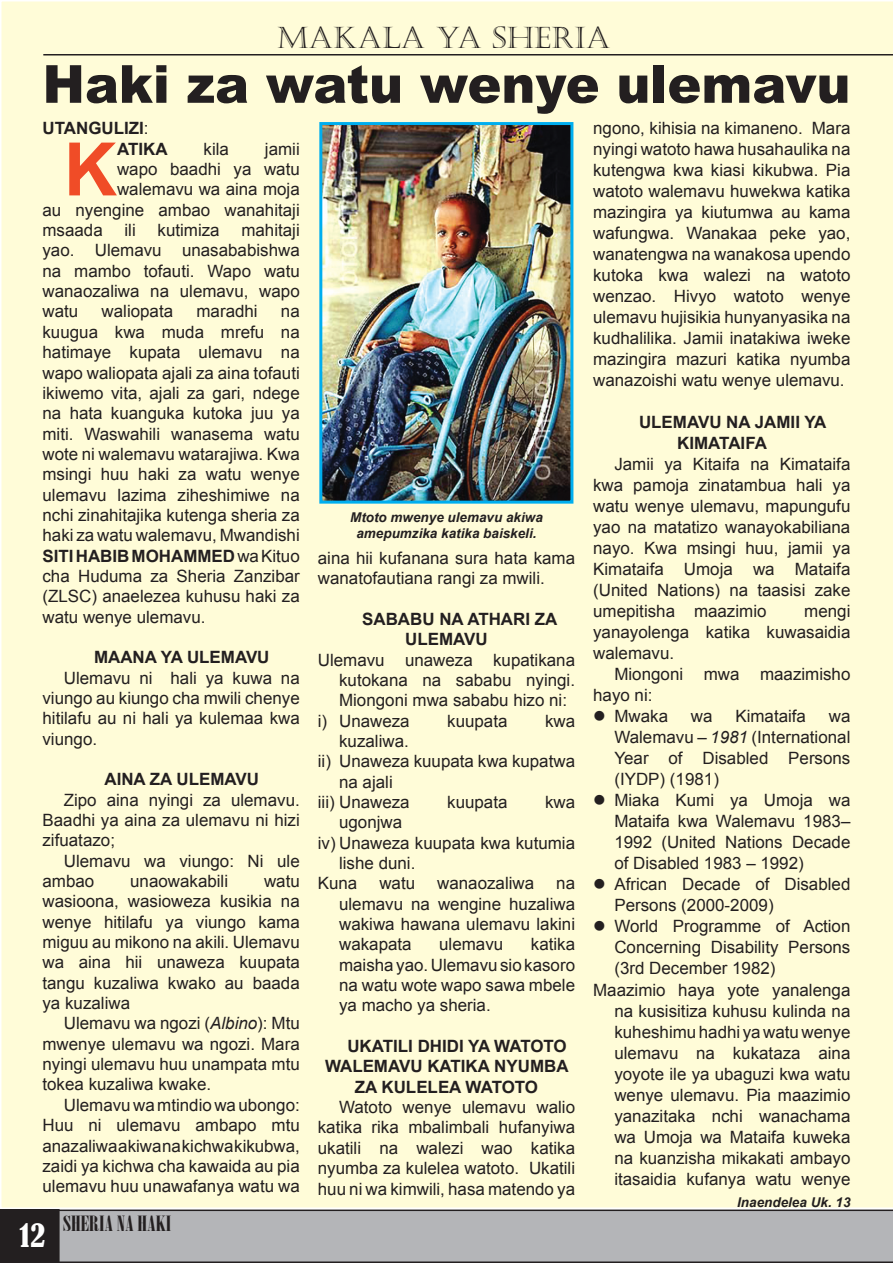
<style>
.page{position:relative;width:893px;height:1263px;background:#fff}
.page>*{position:absolute;margin:0;border:0;box-sizing:border-box;transform-origin:0 0}
.t1{font:700 73.8px "Arial";color:#f04c27}
.t2{font:900 52.5px "Arial";color:#231f20}
.t3{font:30px "Castellar";color:#231f20}
.t4{font:condensed 30px "Bernard";color:#fff}
.t5{font:21px "Onyx";color:#231f20;scale:1.3 1}
.t6{font:16.95px/20.4px "Arial";color:#231f20;text-align:justify}
.t7{font:700 16.95px/20.4px "Arial";color:#231f20}
.t8{font:italic 700 13.5px/16.2px "Arial";color:#231f20;text-align:center}
.s1{font-weight:400}
.s2{font-weight:700}
.s3{font-style:italic}
</style>
<div class="page">
<svg style="left:60px;top:1209px;width:832px;height:54px;background:#acadb0"></svg>
<div style="left:0;top:1209px;width:60px;height:54px;background:#231f20"></div>
<div style="left:1px;top:1px;width:891px;height:1207px;background:#fffcd8"></div>
<svg style="left:892px;top:1px;width:1px;height:1262px"></svg>
<hr style="left:43px;top:54px;width:850px;height:2px;background:#231f20">
<img style="left:323px;top:126px;width:246px;height:374px">
<div style="left:319px;top:122px;width:254px;height:382px;border:3px solid #00aeef"></div>
<h3 class="t3" style="left:277px;top:21px;width:335px">MAKALA YA SHERIA</h3>
<h2 class="t2" style="left:43px;top:46px;width:809px">Haki za watu wenye ulemavu</h2>
<p class="t7" style="left:43px;top:119px;width:108px">UTANGULIZI<span class="s1">:</span></p>
<h1 class="t1" style="left:64px;top:121px;width:55px">K</h1>
<p class="t7" style="left:117px;top:139px;width:52px">ATIKA</p>
<p class="t6" style="left:204px;top:139px;width:27px">kila</p>
<p class="t6" style="left:265px;top:139px;width:36px">jamii</p>
<p class="t6" style="left:117px;top:159px;width:184px">wapo baadhi ya watu</p>
<p class="t6" style="left:117px;top:179px;width:184px">walemavu wa aina moja</p>
<p class="t6" style="left:43px;top:200px;width:259px">au nyengine ambao wanahitaji</p>
<p class="t6" style="left:43px;top:220px;width:62px">msaada</p>
<p class="t6" style="left:125px;top:220px;width:13px">ili</p>
<p class="t6" style="left:158px;top:220px;width:64px">kutimiza</p>
<p class="t6" style="left:43px;top:220px;width:259px;text-indent:199px">mahitaji yao. Ulemavu unasababishwa na mambo tofauti. Wapo watu wanaozaliwa na ulemavu, wapo watu</p>
<p class="t6" style="left:102px;top:301px;width:73px">waliopata</p>
<p class="t6" style="left:196px;top:301px;width:63px">maradhi</p>
<p class="t6" style="left:43px;top:301px;width:259px;text-indent:238px">na kuugua kwa muda mrefu na hatimaye kupata ulemavu na wapo waliopata ajali za aina tofauti ikiwemo vita, ajali za gari, ndege na hata kuanguka kutoka juu ya miti. Waswahili wanasema watu wote ni walemavu watarajiwa. Kwa msingi huu haki za watu wenye ulemavu lazima ziheshimiwe na nchi zinahitajika kutenga sheria za haki za watu walemavu, Mwandishi <span class="s2">SITI HABIB MOHAMMED</span> wa Kituo cha Huduma za Sheria Zanzibar (ZLSC) anaelezea kuhusu haki za watu wenye ulemavu.</p>
<p class="t7" style="left:94px;top:648px;width:177px">MAANA YA ULEMAVU</p>
<p class="t6" style="left:43px;top:668px;width:259px;text-indent:21px">Ulemavu ni hali ya kuwa na viungo au kiungo cha mwili chenye hitilafu au ni hali ya kulemaa kwa viungo.</p>
<p class="t7" style="left:104px;top:770px;width:156px">AINA ZA ULEMAVU</p>
<p class="t6" style="left:43px;top:790px;width:259px;text-indent:21px">Zipo aina nyingi za ulemavu.<br>Baadhi ya aina za ulemavu ni hizi zifuatazo;</p>
<p class="t6" style="left:43px;top:851px;width:259px;text-indent:21px">Ulemavu wa viungo: Ni ule ambao</p>
<p class="t6" style="left:130px;top:871px;width:99px">unaowakabili</p>
<p class="t6" style="left:43px;top:871px;width:259px;text-indent:221px">watu wasioona, wasioweza kusikia na wenye hitilafu ya viungo kama miguu au mikono na akili. Ulemavu wa aina hii unaweza kuupata tangu kuzaliwa kwako au baada ya kuzaliwa</p>
<p class="t6" style="left:43px;top:1013px;width:259px;text-indent:21px">Ulemavu wa ngozi (<span class="s3">Albino</span>): Mtu mwenye ulemavu wa ngozi. Mara nyingi ulemavu huu unampata mtu tokea kuzaliwa kwake.</p>
<p class="t6" style="left:43px;top:1095px;width:259px;text-indent:21px">Ulemavu wa mtindio wa ubongo:<br>Huu ni ulemavu ambapo mtu anazaliwa akiwa na kichwa kikubwa, zaidi ya kichwa cha kawaida au pia ulemavu huu unawafanya watu wa</p>
<h3 class="t4" style="left:19px;top:1218px;width:27px">12</h3>
<p class="t5" style="left:63px;top:1212px;width:85px">SHERIA NA HAKI</p>
<p class="t8" style="left:350px;top:509px;width:194px">Mtoto mwenye ulemavu akiwa amepumzika katika baiskeli.</p>
<p class="t6" style="left:318px;top:548px;width:259px">aina hii kufanana sura hata kama wanatofautiana rangi za mwili.</p>
<p class="t7" style="left:405px;top:609px;width:154px;text-indent:-43px">SABABU NA ATHARI ZA<br>ULEMAVU</p>
<p class="t6" style="left:318px;top:650px;width:259px">Ulemavu unaweza kupatikana</p>
<p class="t6" style="left:339px;top:670px;width:238px">kutokana na sababu nyingi.</p>
<p class="t6" style="left:339px;top:690px;width:229px">Miongoni mwa sababu hizo ni:</p>
<p class="t6" style="left:318px;top:711px;width:93px">i) Unaweza</p>
<p class="t6" style="left:447px;top:711px;width:62px">kuupata</p>
<p class="t6" style="left:545px;top:711px;width:32px">kwa</p>
<p class="t6" style="left:339px;top:731px;width:71px">kuzaliwa.</p>
<p class="t6" style="left:318px;top:751px;width:259px">ii) Unaweza kuupata kwa kupatwa</p>
<p class="t6" style="left:339px;top:772px;width:55px">na ajali</p>
<p class="t6" style="left:318px;top:792px;width:93px">iii) Unaweza</p>
<p class="t6" style="left:447px;top:792px;width:62px">kuupata</p>
<p class="t6" style="left:545px;top:792px;width:32px">kwa</p>
<p class="t6" style="left:339px;top:812px;width:65px">ugonjwa</p>
<p class="t6" style="left:318px;top:833px;width:259px">iv) Unaweza kuupata kwa kutumia</p>
<p class="t6" style="left:339px;top:853px;width:78px">lishe duni.</p>
<p class="t6" style="left:318px;top:873px;width:41px">Kuna</p>
<p class="t6" style="left:379px;top:873px;width:37px">watu</p>
<p class="t6" style="left:437px;top:873px;width:99px">wanaozaliwa</p>
<p class="t6" style="left:339px;top:873px;width:238px;text-indent:217px">na ulemavu na wengine huzaliwa wakiwa hawana ulemavu lakini wakapata</p>
<p class="t6" style="left:339px;top:934px;width:238px;text-indent:192px">katika maisha yao. Ulemavu sio kasoro na watu wote wapo sawa mbele ya macho ya sheria.</p>
<p class="t7" style="left:347px;top:1036px;width:221px">UKATILI DHIDI YA WATOTO</p>
<p class="t7" style="left:325px;top:1057px;width:245px">WALEMAVU KATIKA NYUMBA</p>
<p class="t7" style="left:355px;top:1077px;width:185px">ZA KULELEA WATOTO</p>
<p class="t6" style="left:318px;top:1097px;width:259px;text-indent:21px">Watoto wenye ulemavu walio katika rika mbalimbali hufanyiwa ukatili na walezi wao katika nyumba za kulelea watoto. Ukatili huu ni wa kimwili, hasa matendo ya</p>
<p class="t6" style="left:439px;top:934px;width:66px">ulemavu</p>
<p class="t6" style="left:593px;top:118px;width:259px;line-height:21px">ngono, kihisia na kimaneno. Mara nyingi watoto hawa husahaulika na kutengwa kwa kiasi kikubwa. Pia watoto walemavu huwekwa katika mazingira ya kiutumwa au kama wafungwa. Wanakaa peke yao, wanatengwa na wanakosa upendo kutoka kwa walezi na watoto wenzao. Hivyo watoto wenye ulemavu hujisikia hunyanyasika na kudhalilika. Jamii inatakiwa iweke mazingira mazuri katika nyumba wanazoishi watu wenye ulemavu.</p>
<p class="t7" style="left:677px;top:412px;width:151px;line-height:21px;text-indent:-38px">ULEMAVU NA JAMII YA<br>KIMATAIFA</p>
<p class="t6" style="left:593px;top:454px;width:259px;line-height:21px;text-indent:21px">Jamii ya Kitaifa na Kimataifa kwa pamoja zinatambua hali ya watu wenye ulemavu, mapungufu yao na matatizo wanayokabiliana nayo. Kwa msingi huu, jamii ya Kimataifa Umoja wa Mataifa (United Nations) na taasisi zake umepitisha maazimio</p>
<p class="t6" style="left:593px;top:601px;width:259px;line-height:21px;text-indent:211px">mengi yanayolenga katika kuwasaidia walemavu.</p>
<p class="t6" style="left:593px;top:664px;width:259px;line-height:21px;text-indent:21px">Miongoni mwa maazimisho hayo ni:</p>
<p class="t6" style="left:593px;top:706px;width:76px">● Mwaka</p>
<p class="t6" style="left:691px;top:706px;width:23px">wa</p>
<p class="t6" style="left:735px;top:706px;width:72px">Kimataifa</p>
<p class="t6" style="left:614px;top:706px;width:238px;line-height:21px;text-indent:214px">wa Walemavu – <span class="s3">1981</span> (International Year of Disabled Persons (IYDP) (1981)</p>
<p class="t6" style="left:614px;top:790px;width:238px;line-height:21px;text-indent:-21px">● Miaka Kumi ya Umoja wa Mataifa kwa Walemavu 1983– 1992 (United Nations Decade of Disabled 1983 – 1992)</p>
<p class="t6" style="left:614px;top:874px;width:238px;line-height:21px;text-indent:-21px">● African Decade of Disabled<br>Persons (2000-2009)</p>
<p class="t6" style="left:593px;top:916px;width:259px">● World Programme of Action</p>
<p class="t6" style="left:614px;top:937px;width:238px">Concerning Disability Persons</p>
<p class="t6" style="left:614px;top:958px;width:163px">(3rd December 1982)</p>
<p class="t6" style="left:593px;top:979px;width:259px">Maazimio haya yote yanalenga</p>
<p class="t6" style="left:614px;top:1000px;width:238px">na kusisitiza kuhusu kulinda na</p>
<p class="t6" style="left:614px;top:1021px;width:238px">kuheshimu hadhi ya watu wenye</p>
<p class="t6" style="left:614px;top:1042px;width:238px">ulemavu na kukataza aina</p>
<p class="t6" style="left:614px;top:1063px;width:238px">yoyote ile ya ubaguzi kwa watu</p>
<p class="t6" style="left:614px;top:1084px;width:238px">wenye ulemavu. Pia maazimio</p>
<p class="t6" style="left:614px;top:1105px;width:238px">yanazitaka nchi wanachama</p>
<p class="t6" style="left:614px;top:1126px;width:238px">wa Umoja wa Mataifa kuweka</p>
<p class="t6" style="left:614px;top:1147px;width:238px">na kuanzisha mikakati ambayo</p>
<p class="t6" style="left:614px;top:1168px;width:238px">itasaidia kufanya watu wenye</p>
<p class="t8" style="left:737px;top:1194px;width:115px">Inaendelea Uk. 13</p>
</div>
